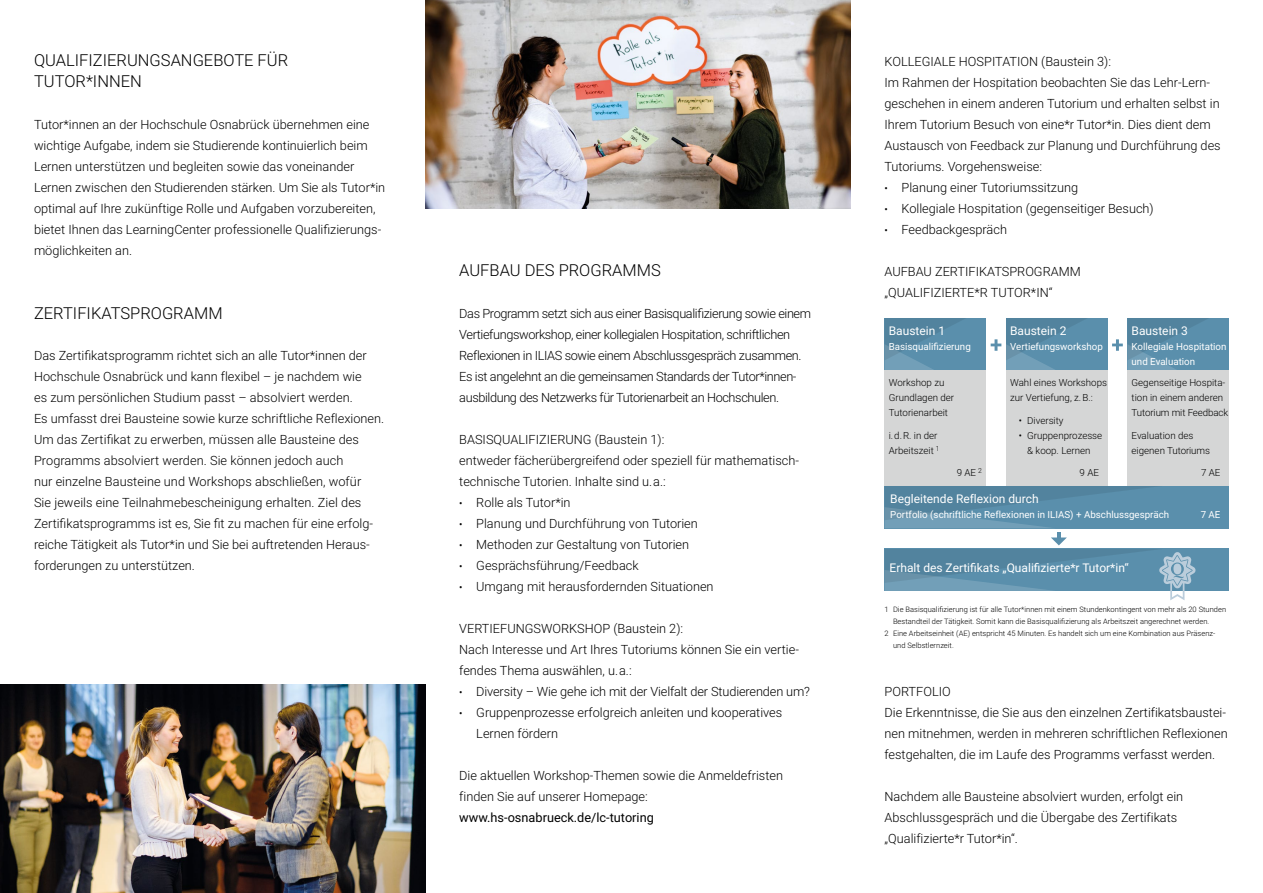
<style>
.page{position:relative;width:1263px;height:893px;background:#fff}
.page>*{position:absolute;margin:0;border:0;box-sizing:border-box;transform-origin:0 0}
.Head_H2___Innen{font:300 16.5px/21px "Roboto";color:#000}
.Copytext___Light{font:300 12.75px/21px "Roboto";color:#000}
.Aufzählungspunkte{font:300 12.75px/21px "Roboto";color:#000}
.Copytext___Light-2{font:300 12.75px/21px "Roboto";letter-spacing:-.03em;color:#000}
.Grafik_Kopf{font:12px "Roboto";color:#fff}
.Grafik{font:300 9.75px/15px "Roboto";color:#000}
.Grafik_Kopf-2{font:9.75px/15px "Roboto";color:#fff}
.Bildnachweiß{font:300 7.5px/12px "Roboto";letter-spacing:.005em;color:#000}
.s1{font-size:10.5px}
.s2{font-weight:400}
</style>
<div class="page">
<img style="left:0;top:685px;width:425px;height:208px">
<img style="left:425px;top:0;width:425px;height:208px">
<div style="left:884px;top:318px;width:102px;height:52px;background:#5a8fac"></div>
<svg style="left:884px;top:318px;width:81px;height:52px"></svg>
<div style="left:1127px;top:318px;width:102px;height:52px;background:#5a8fac"></div>
<div style="left:1006px;top:318px;width:101px;height:52px;background:#5a8fac"></div>
<div style="left:884px;top:370px;width:102px;height:116px;background:#d5d6d6"></div>
<div style="left:1127px;top:370px;width:102px;height:116px;background:#d5d6d6"></div>
<div style="left:1006px;top:370px;width:101px;height:116px;background:#d5d6d6"></div>
<div style="left:884px;top:486px;width:345px;height:42px;background:#5a8fac"></div>
<div style="left:884px;top:549px;width:345px;height:42px;background:#5a8fac"></div>
<svg style="left:991px;top:318px;width:96px;height:52px"></svg>
<svg style="left:1112px;top:318px;width:96px;height:52px"></svg>
<svg style="left:884px;top:486px;width:311px;height:114px"></svg>
<p class="Head_H2___Innen" style="left:34px;top:49px;width:256px">QUALIFIZIERUNGSANGEBOTE FÜR<br>TUTOR*INNEN</p>
<p class="Copytext___Light" style="left:34px;top:113px;width:353px">Tutor*innen an der Hochschule Osnabrück übernehmen eine wichtige Aufgabe, indem sie Studierende kontinuierlich beim Lernen unterstützen und begleiten sowie das voneinander Lernen zwischen den Studierenden stärken. Um Sie als Tutor*in optimal auf Ihre zukünftige Rolle und Aufgaben vorzubereiten, bietet Ihnen das LearningCenter professionelle Qualifizierungs&shy;möglichkeiten an.</p>
<p class="Head_H2___Innen" style="left:34px;top:302px;width:190px">ZERTIFIKATSPROGRAMM</p>
<p class="Copytext___Light" style="left:34px;top:344px;width:352px">Das Zertifikatsprogramm richtet sich an alle Tutor*innen der Hochschule Osnabrück und kann flexibel – je nachdem wie<br>es zum persönlichen Studium passt – absolviert werden.<br>Es umfasst drei Bausteine sowie kurze schriftliche Reflexionen.<br>Um das Zertifikat zu erwerben, müssen alle Bausteine des Programms absolviert werden. Sie können jedoch auch<br>nur einzelne Bausteine und Workshops abschließen, wofür<br>Sie jeweils eine Teilnahmebescheinigung erhalten. Ziel des Zertifikatsprogramms ist es, Sie fit zu machen für eine erfolg&shy;reiche Tätigkeit als Tutor*in und Sie bei auftretenden Heraus&shy;forderungen zu unterstützen.</p>
<p class="Head_H2___Innen" style="left:459px;top:259px;width:203px">AUFBAU DES PROGRAMMS</p>
<p class="Copytext___Light-2" style="left:459px;top:302px;width:353px">Das Programm setzt sich aus einer Basisqualifizierung sowie einem Vertiefungsworkshop, einer kollegialen Hospitation, schriftlichen Reflexionen in ILIAS sowie einem Abschlussgespräch zusammen.<br>Es ist angelehnt an die gemeinsamen Standards der Tutor*innen&shy;ausbildung des Netzwerks für Tutorienarbeit an Hochschulen.</p>
<p class="Copytext___Light" style="left:459px;top:428px;width:207px">BASISQUALIFIZIERUNG (Baustein 1):</p>
<p class="Copytext___Light" style="left:459px;top:449px;width:341px">entweder fächerübergreifend oder speziell für mathematisch&shy;technische Tutorien. Inhalte sind u. a.:</p>
<p class="Copytext___Light" style="left:459px;top:491px;width:113px"><span class="s1">•</span> Rolle als Tutor*in</p>
<p class="Copytext___Light" style="left:459px;top:512px;width:240px"><span class="s1">•</span> Planung und Durchführung von Tutorien</p>
<p class="Copytext___Light" style="left:459px;top:533px;width:231px"><span class="s1">•</span> Methoden zur Gestaltung von Tutorien</p>
<p class="Copytext___Light" style="left:459px;top:554px;width:181px"><span class="s1">•</span> Gesprächsführung/Feedback</p>
<p class="Copytext___Light" style="left:459px;top:575px;width:256px"><span class="s1">•</span> Umgang mit herausfordernden Situationen</p>
<p class="Aufzählungspunkte" style="left:459px;top:617px;width:341px">VERTIEFUNGSWORKSHOP (Baustein 2):<br>Nach Interesse und Art Ihres Tutoriums können Sie ein vertie&shy;fendes Thema auswählen, u. a.:</p>
<p class="Copytext___Light" style="left:459px;top:680px;width:352px"><span class="s1">•</span> Diversity – Wie gehe ich mit der Vielfalt der Studierenden um?</p>
<p class="Copytext___Light" style="left:476px;top:701px;width:308px;text-indent:-17px"><span class="s1">•</span> Gruppenprozesse erfolgreich anleiten und kooperatives<br>Lernen fördern</p>
<p class="Aufzählungspunkte" style="left:459px;top:764px;width:325px">Die aktuellen Workshop-Themen sowie die Anmeldefristen finden Sie auf unserer Homepage: <span class="s2">www.hs-osnabrueck.de/lc-tutoring</span></p>
<p class="Aufzählungspunkte" style="left:884px;top:50px;width:338px">KOLLEGIALE HOSPITATION (Baustein 3):<br>Im Rahmen der Hospitation beobachten Sie das Lehr-Lern&shy;geschehen in einem anderen Tutorium und erhalten selbst in Ihrem Tutorium Besuch von eine*r Tutor*in. Dies dient dem Austausch von Feedback zur Planung und Durchführung des Tutoriums. Vorgehensweise:</p>
<p class="Copytext___Light" style="left:884px;top:176px;width:195px"><span class="s1">•</span> Planung einer Tutoriumssitzung</p>
<p class="Copytext___Light" style="left:884px;top:197px;width:271px"><span class="s1">•</span> Kollegiale Hospitation (gegenseitiger Besuch)</p>
<p class="Copytext___Light" style="left:884px;top:218px;width:124px"><span class="s1">•</span> Feedbackgespräch</p>
<p class="Copytext___Light" style="left:884px;top:260px;width:198px">AUFBAU ZERTIFIKATSPROGRAMM „QUALIFIZIERTE*R TUTOR*IN“</p>
<p class="Grafik_Kopf" style="left:889px;top:323px;width:58px">Baustein 1</p>
<p class="Grafik_Kopf-2" style="left:889px;top:339px;width:84px">Basisqualifizierung</p>
<p class="Grafik" style="left:889px;top:375px;width:67px">Workshop zu<br>Grundlagen der<br>Tutorienarbeit</p>
<p class="Grafik" style="left:889px;top:427px;width:52px">i. d. R. in der<br>Arbeitszeit <sup>1</sup></p>
<p class="Grafik" style="left:957px;top:465px;width:27px">9 AE <sup>2</sup></p>
<p class="Grafik_Kopf" style="left:1010px;top:323px;width:58px">Baustein 2</p>
<p class="Grafik_Kopf-2" style="left:1010px;top:339px;width:94px">Vertiefungsworkshop</p>
<p class="Grafik_Kopf" style="left:1131px;top:323px;width:58px">Baustein 3</p>
<p class="Grafik_Kopf-2" style="left:1131px;top:339px;width:96px">Kollegiale Hospitation und Evaluation</p>
<p class="Grafik" style="left:1010px;top:375px;width:98px">Wahl eines Workshops zur Vertiefung, z. B.:</p>
<p class="Grafik" style="left:1019px;top:412px;width:46px">• Diversity</p>
<p class="Grafik" style="left:1019px;top:427px;width:85px;text-align:center">• Gruppenprozesse &amp; koop. Lernen</p>
<p class="Grafik" style="left:1080px;top:465px;width:21px">9 AE</p>
<p class="Grafik_Kopf" style="left:890px;top:490px;width:150px">Begleitende Reflexion durch</p>
<p class="Grafik_Kopf-2" style="left:890px;top:507px;width:280px">Portfolio (schriftliche Reflexionen in ILIAS) + Abschlussgespräch</p>
<p class="Grafik_Kopf-2" style="left:1201px;top:507px;width:21px">7 AE</p>
<p class="Grafik" style="left:1131px;top:375px;width:98px">Gegenseitige Hospita&shy;tion in einem anderen<br>Tutorium mit Feedback</p>
<p class="Grafik" style="left:1131px;top:427px;width:80px">Evaluation des eigenen Tutoriums</p>
<p class="Grafik" style="left:1201px;top:465px;width:21px">7 AE</p>
<p class="Grafik_Kopf" style="left:889px;top:560px;width:241px">Erhalt des Zertifikats „Qualifizierte*r Tutor*in“</p>
<p class="Bildnachweiß" style="left:893px;top:603px;width:335px;text-indent:-9px">1 Die Basisqualifizierung ist für alle Tutor*innen mit einem Stundenkontingent von mehr als 20 Stunden<br>Bestandteil der Tätigkeit. Somit kann die Basisqualifizierung als Arbeitszeit angerechnet werden.</p>
<p class="Bildnachweiß" style="left:893px;top:627px;width:324px;text-indent:-9px">2 Eine Arbeitseinheit (AE) entspricht 45 Minuten. Es handelt sich um eine Kombination aus Präsenz&shy;und Selbstlernzeit.</p>
<p class="Copytext___Light" style="left:884px;top:680px;width:68px">PORTFOLIO</p>
<p class="Aufzählungspunkte" style="left:884px;top:701px;width:345px">Die Erkenntnisse, die Sie aus den einzelnen Zertifikatsbaustei&shy;nen mitnehmen, werden in mehreren schriftlichen Reflexionen festgehalten, die im Laufe des Programms verfasst werden.</p>
<p class="Aufzählungspunkte" style="left:884px;top:785px;width:300px">Nachdem alle Bausteine absolviert wurden, erfolgt ein<br>Abschlussgespräch und die Übergabe des Zertifikats „Qualifizierte*r Tutor*in“.</p>
</div>
